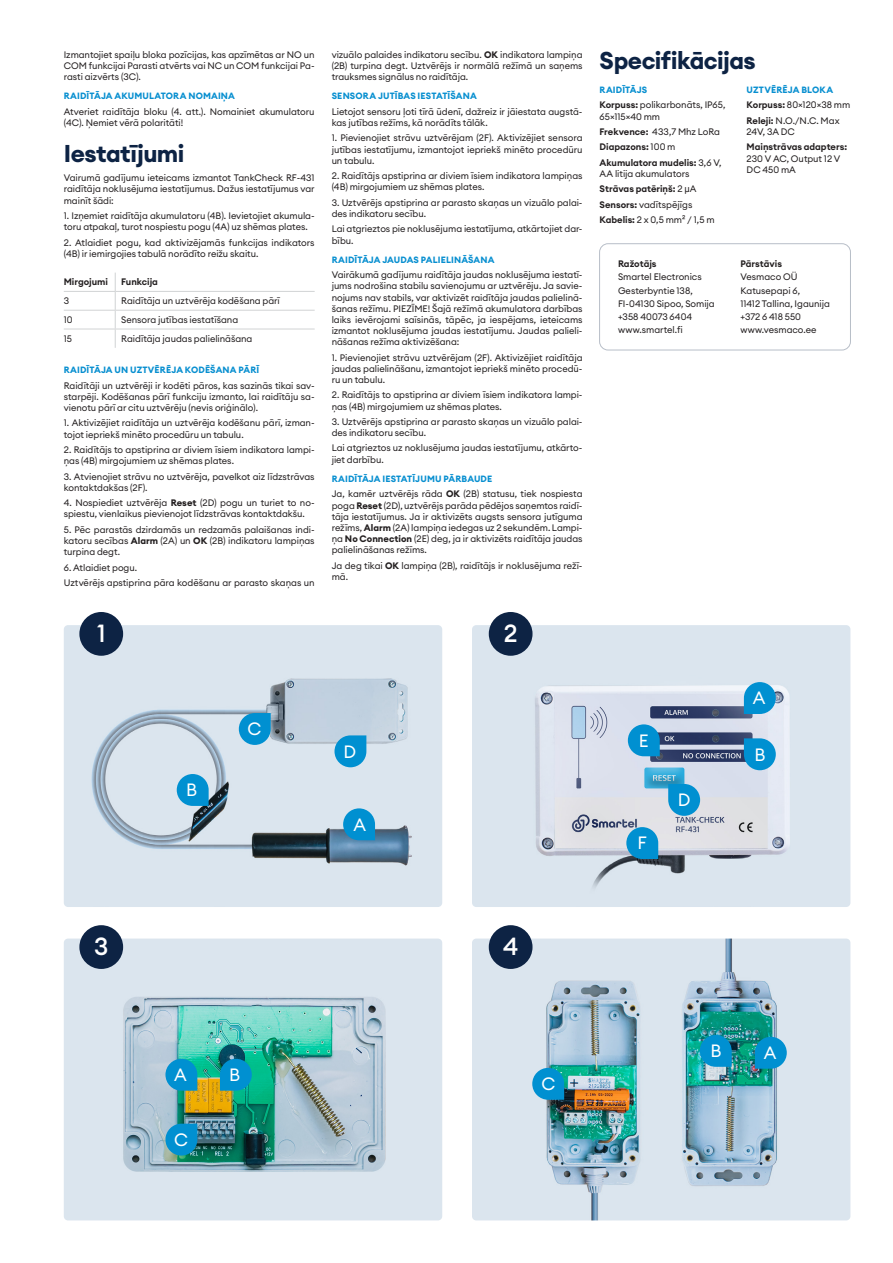
<style>
.page{position:relative;width:893px;height:1263px;background:#fff}
.page>*{position:absolute;margin:0;border:0;box-sizing:border-box;transform-origin:0 0}
.t1{font:500 24.45px "Euclid Circular A";color:#fff}
.t2{font:700 24px "Euclid Circular A";letter-spacing:-.025em;color:#0d2344}
.t3{font:17.55px "Euclid Circular A";color:#fff}
.t4{font:9.3px/11.1px "Euclid Circular A";letter-spacing:-.005em;color:#231f20}
.t5{font:600 9.3px/15.5px "Euclid Circular A";letter-spacing:-.005em;color:#231f20}
.t6{font:700 9px "Euclid Circular A";letter-spacing:.015em;color:#088fd0}
.s1{font-weight:700}
.s2{font-weight:600}
.s3{font-weight:400}
.s4{font-family:"Arial"}
</style>
<div class="page">
<img style="left:472px;top:625px;width:378px;height:282px">
<img style="left:64px;top:625px;width:378px;height:282px">
<div style="left:79px;top:612px;width:44px;height:44px;background:#0d2344;border-radius:50%"></div>
<div style="left:489px;top:612px;width:43px;height:44px;background:#0d2344;border-radius:50%"></div>
<img style="left:64px;top:938px;width:378px;height:282px">
<img style="left:472px;top:938px;width:378px;height:282px">
<div style="left:79px;top:925px;width:44px;height:44px;background:#0d2344;border-radius:50%"></div>
<div style="left:489px;top:925px;width:43px;height:44px;background:#0d2344;border-radius:50%"></div>
<svg style="left:239px;top:713px;width:32px;height:32px"></svg>
<svg style="left:177px;top:774px;width:32px;height:32px"></svg>
<svg style="left:343px;top:808px;width:32px;height:32px"></svg>
<svg style="left:334px;top:735px;width:32px;height:32px"></svg>
<svg style="left:744px;top:682px;width:32px;height:32px"></svg>
<svg style="left:628px;top:724px;width:32px;height:32px"></svg>
<svg style="left:744px;top:738px;width:32px;height:32px"></svg>
<svg style="left:668px;top:784px;width:32px;height:32px"></svg>
<svg style="left:626px;top:827px;width:32px;height:32px"></svg>
<svg style="left:165px;top:1059px;width:32px;height:32px"></svg>
<svg style="left:165px;top:1124px;width:32px;height:31px"></svg>
<svg style="left:220px;top:1059px;width:32px;height:32px"></svg>
<svg style="left:532px;top:1068px;width:32px;height:32px"></svg>
<svg style="left:755px;top:1037px;width:32px;height:32px"></svg>
<svg style="left:700px;top:1035px;width:32px;height:32px"></svg>
<hr style="left:64px;top:291px;width:51px;height:1px;background:#d1d3d4">
<hr style="left:115px;top:291px;width:200px;height:1px;background:#d1d3d4">
<hr style="left:64px;top:310px;width:51px;height:1px;background:#d1d3d4">
<hr style="left:115px;top:310px;width:200px;height:1px;background:#d1d3d4">
<hr style="left:64px;top:329px;width:51px;height:1px;background:#d1d3d4">
<hr style="left:115px;top:329px;width:200px;height:1px;background:#d1d3d4">
<svg style="left:115px;top:273px;width:1px;height:75px"></svg>
<div style="left:599px;top:243px;width:252px;height:107px;border:1px solid #0d2344;border-radius:9px"></div>
<p class="t4" style="left:64px;top:49px;width:252px;text-align:justify">Izmantojiet spaiļu bloka pozīcijas, kas apzīmētas ar NO un COM funkcijai Parasti atvērts vai NC un COM funkcijai Pa&shy;rasti aizvērts (3C).</p>
<p class="t6" style="left:64px;top:90px;width:173px">RAIDĪTĀJA AKUMULATORA NOMAIŅA</p>
<p class="t4" style="left:64px;top:106px;width:252px">Atveriet raidītāja bloku (4. att.). Nomainiet akumulatoru (4C). Ņemiet vērā polaritāti!</p>
<h2 class="t2" style="left:64px;top:138px;width:122px">Iestatījumi</h2>
<p class="t4" style="left:64px;top:172px;width:252px;text-align:justify">Vairumā gadījumu ieteicams izmantot TankCheck RF-431 raidītāja noklusējuma iestatījumus. Dažus iestatījumus var mainīt šādi:</p>
<p class="t4" style="left:64px;top:210px;width:252px">1. Izņemiet raidītāja akumulatoru (4B). Ievietojiet akumula&shy;toru atpakaļ, turot nospiestu pogu (4A) uz shēmas plates.</p>
<p class="t4" style="left:64px;top:237px;width:252px">2. Atlaidiet pogu, kad aktivizējamās funkcijas indikators (4B) ir iemirgojies tabulā norādīto reižu skaitu.</p>
<p class="t5" style="left:64px;top:274px;width:46px">Mirgojumi</p>
<p class="t5" style="left:121px;top:274px;width:38px">Funkcija</p>
<p class="t4" style="left:64px;top:295px;width:7px">3</p>
<p class="t4" style="left:121px;top:295px;width:160px">Raidītāja un uztvērēja kodēšana pārī</p>
<p class="t4" style="left:64px;top:314px;width:10px">10</p>
<p class="t4" style="left:121px;top:314px;width:119px">Sensora jutības iestatīšana</p>
<p class="t4" style="left:64px;top:333px;width:10px">15</p>
<p class="t4" style="left:121px;top:333px;width:133px">Raidītāja jaudas palielināšana</p>
<p class="t6" style="left:64px;top:364px;width:197px">RAIDĪTĀJA UN UZTVĒRĒJA KODĒŠANA PĀRĪ</p>
<p class="t4" style="left:64px;top:380px;width:252px;text-align:justify">Raidītāji un uztvērēji ir kodēti pāros, kas sazinās tikai sav&shy;starpēji. Kodēšanas pārī funkciju izmanto, lai raidītāju sa&shy;vienotu pārī ar citu uztvērēju (nevis oriģinālo).</p>
<p class="t4" style="left:64px;top:417px;width:252px">1. Aktivizējiet raidītāja un uztvērēja kodēšanu pārī, izman&shy;tojot iepriekš minēto procedūru un tabulu.</p>
<p class="t4" style="left:64px;top:444px;width:252px">2. Raidītājs to apstiprina ar diviem īsiem indikatora lampi&shy;ņas (4B) mirgojumiem uz shēmas plates.</p>
<p class="t4" style="left:64px;top:471px;width:252px">3. Atvienojiet strāvu no uztvērēja, pavelkot aiz līdzstrāvas kontaktdakšas (2F).</p>
<p class="t4" style="left:64px;top:497px;width:252px">4. Nospiediet uztvērēja <span class="s1">Reset</span> (2D) pogu un turiet to no&shy;spiestu, vienlaikus pievienojot līdzstrāvas kontaktdakšu.</p>
<p class="t4" style="left:64px;top:524px;width:252px;text-align:justify">5. Pēc parastās dzirdamās un redzamās palaišanas indi&shy;katoru secības <span class="s1">Alarm</span> (2A) un <span class="s1">OK</span> (2B) indikatoru lampiņas turpina degt.</p>
<p class="t4" style="left:64px;top:559px;width:252px;line-height:15.5px">6. Atlaidiet pogu.<br>Uztvērējs apstiprina pāra kodēšanu ar parasto skaņas un</p>
<p class="t4" style="left:332px;top:49px;width:252px;text-align:justify">vizuālo palaides indikatoru secību. <span class="s1">OK</span> indikatora lampiņa (2B) turpina degt. Uztvērējs ir normālā režīmā un saņems trauksmes signālus no raidītāja.</p>
<p class="t6" style="left:332px;top:90px;width:147px">SENSORA JUTĪBAS IESTATĪŠANA</p>
<p class="t4" style="left:332px;top:106px;width:252px">Lietojot sensoru ļoti tīrā ūdenī, dažreiz ir jāiestata augstā&shy;kas jutības režīms, kā norādīts tālāk.</p>
<p class="t4" style="left:332px;top:132px;width:252px;text-align:justify">1. Pievienojiet strāvu uztvērējam (2F). Aktivizējiet sensora jutības iestatījumu, izmantojot iepriekš minēto procedūru un tabulu.</p>
<p class="t4" style="left:332px;top:170px;width:252px">2. Raidītājs apstiprina ar diviem īsiem indikatora lampiņas (4B) mirgojumiem uz shēmas plates.</p>
<p class="t4" style="left:332px;top:197px;width:252px">3. Uztvērējs apstiprina ar parasto skaņas un vizuālo palai&shy;des indikatoru secību.</p>
<p class="t4" style="left:332px;top:223px;width:252px">Lai atgrieztos pie noklusējuma iestatījuma, atkārtojiet dar&shy;bību.</p>
<p class="t6" style="left:332px;top:254px;width:164px">RAIDĪTĀJA JAUDAS PALIELINĀŠANA</p>
<p class="t4" style="left:332px;top:269px;width:252px;text-align:justify">Vairākumā gadījumu raidītāja jaudas noklusējuma iestatī&shy;jums nodrošina stabilu savienojumu ar uztvērēju. Ja savie&shy;nojums nav stabils, var aktivizēt raidītāja jaudas palielinā&shy;šanas režīmu. PIEZĪME! Šajā režīmā akumulatora darbības laiks ievērojami saīsinās, tāpēc, ja iespējams, ieteicams izmantot noklusējuma jaudas iestatījumu. Jaudas palieli&shy;nāšanas režīma aktivizēšana:</p>
<p class="t4" style="left:332px;top:352px;width:252px;text-align:justify">1. Pievienojiet strāvu uztvērējam (2F). Aktivizējiet raidītāja jaudas palielināšanu, izmantojot iepriekš minēto procedū&shy;ru un tabulu.</p>
<p class="t4" style="left:332px;top:389px;width:252px">2. Raidītājs to apstiprina ar diviem īsiem indikatora lampi&shy;ņas (4B) mirgojumiem uz shēmas plates.</p>
<p class="t4" style="left:332px;top:416px;width:252px">3. Uztvērējs apstiprina ar parasto skaņas un vizuālo palai&shy;des indikatoru secību.</p>
<p class="t4" style="left:332px;top:442px;width:252px">Lai atgrieztos uz noklusējuma jaudas iestatījumu, atkārto&shy;jiet darbību.</p>
<p class="t6" style="left:332px;top:473px;width:162px">RAIDĪTĀJA IESTATĪJUMU PĀRBAUDE</p>
<p class="t4" style="left:332px;top:488px;width:252px;text-align:justify">Ja, kamēr uztvērējs rāda <span class="s1">OK</span> (2B) statusu, tiek nospiesta poga <span class="s1">Reset</span> (2D), uztvērējs parāda pēdējos saņemtos raidī&shy;tāja iestatījumus. Ja ir aktivizēts augsts sensora jutīguma režīms, <span class="s1">Alarm</span> (2A) lampiņa iedegas uz 2 sekundēm. Lampi&shy;ņa <span class="s1">No Connection</span> (2E) deg, ja ir aktivizēts raidītāja jaudas palielināšanas režīms.</p>
<p class="t4" style="left:332px;top:560px;width:252px">Ja deg tikai <span class="s1">OK</span> lampiņa (2B), raidītājs ir noklusējuma režī&shy;mā.</p>
<h1 class="t1" style="left:97px;top:618px;width:10px">1</h1>
<h1 class="t1" style="left:504px;top:618px;width:15px">2</h1>
<h2 class="t2" style="left:600px;top:45px;width:158px">Specifikācijas</h2>
<p class="t6" style="left:600px;top:84px;width:49px">RAIDĪTĀJS</p>
<p class="t4" style="left:600px;top:100px;width:127px"><span class="s2">Korpuss:</span> polikarbonāts, IP65,<br>65×115×40 mm</p>
<p class="t5" style="left:600px;top:124px;width:124px">Frekvence: <span class="s3">433,7 Mhz LoRa<br></span>Diapazons: <span class="s3">100 m<br></span>Akumulatora mudelis: <span class="s3">3,6 V,</span></p>
<p class="t4" style="left:600px;top:166px;width:116px;line-height:15.5px">AA litija akumulators<br><span class="s2">Strāvas patēriņš:</span> 2 <span class="s4">µ</span>A<br><span class="s2">Sensors:</span> vadītspējīgs<br><span class="s2">Kabelis:</span> 2 x 0,5 mm² / 1,5 m</p>
<p class="t6" style="left:747px;top:84px;width:88px">UZTVĒRĒJA BLOKA</p>
<p class="t4" style="left:747px;top:97px;width:105px;line-height:15.5px"><span class="s2">Korpuss:</span> 80×120×38 mm<br><span class="s2">Releji:</span> N.O./N.C. Max</p>
<p class="t4" style="left:747px;top:126px;width:50px">24V, 3A DC</p>
<p class="t5" style="left:747px;top:140px;width:102px">Maiņstrāvas adapters:</p>
<p class="t4" style="left:747px;top:153px;width:95px">230 V AC, Output 12 V<br>DC 450 mA</p>
<p class="t5" style="left:618px;top:256px;width:40px">Ražotājs</p>
<p class="t4" style="left:618px;top:270px;width:98px;line-height:13.2px">Smartel Electronics<br>Gesterbyntie 138,<br>FI-04130 Sipoo, Somija +358 40073 6404 www.smartel.fi</p>
<p class="t5" style="left:740px;top:256px;width:43px">Pārstāvis</p>
<p class="t4" style="left:740px;top:270px;width:91px;line-height:13.2px">Vesmaco OÜ<br>Katusepapi 6,<br>11412 Tallina, Igaunija +372 6 418 550 www.vesmaco.ee</p>
<h3 class="t3" style="left:186px;top:779px;width:13px">B</h3>
<h3 class="t3" style="left:247px;top:718px;width:15px">C</h3>
<h3 class="t3" style="left:344px;top:740px;width:14px">D</h3>
<h3 class="t3" style="left:353px;top:813px;width:14px">A</h3>
<h3 class="t3" style="left:639px;top:729px;width:11px">E</h3>
<h3 class="t3" style="left:638px;top:832px;width:11px">F</h3>
<h3 class="t3" style="left:678px;top:789px;width:14px">D</h3>
<h3 class="t3" style="left:753px;top:687px;width:14px">A</h3>
<h3 class="t3" style="left:754px;top:743px;width:13px">B</h3>
<h1 class="t1" style="left:94px;top:931px;width:16px">3</h1>
<h1 class="t1" style="left:503px;top:931px;width:17px">4</h1>
<h3 class="t3" style="left:174px;top:1063px;width:14px">A</h3>
<h3 class="t3" style="left:174px;top:1128px;width:15px">C</h3>
<h3 class="t3" style="left:229px;top:1063px;width:13px">B</h3>
<h3 class="t3" style="left:541px;top:1073px;width:15px">C</h3>
<h3 class="t3" style="left:711px;top:1040px;width:13px">B</h3>
<h3 class="t3" style="left:764px;top:1042px;width:14px">A</h3>
</div>
